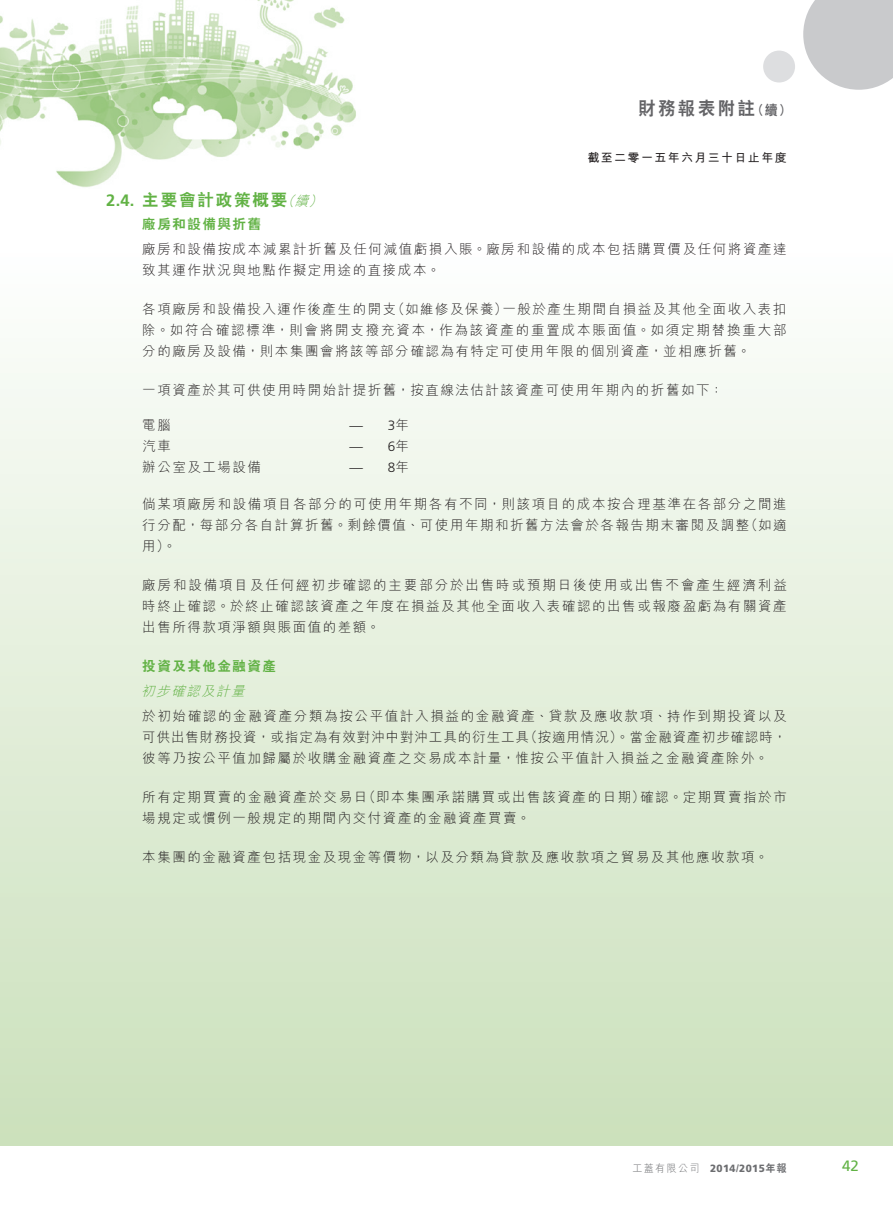
<style>
.page{position:relative;width:893px;height:1212px;background:#fff}
.page>*{position:absolute;margin:0;border:0;box-sizing:border-box;transform-origin:0 0}
.t1{font:800 18px "C Hei 2 HK";letter-spacing:.165em;color:#636366;scale:.95 1}
._03_H1{font:800 16.5px "C Hei 2 HK";letter-spacing:.115em;color:#62b245}
._03_H1-2{font:700 16.5px "Frutiger LT Std";color:#62b245}
.t2{font:15px "Frutiger LT Std";color:#62b245}
._12___P2{font:300 13.5px/21px "M Hei HK";letter-spacing:.115em;color:#231f20}
._31_table_tab_6pt{font:300 13.5px "M Hei HK";letter-spacing:.115em;color:#231f20}
._04___H2{font:800 13.5px "C Hei 2 HK";letter-spacing:.115em;color:#62b245}
._06_______H4{font:italic 300 13.5px "M Hei HK";color:#62b245}
.t3{font:800 13.5px "C Hei 2 HK";color:#636366;scale:.95 1}
._03_H1-3{font:italic 300 13.5px "M Hei HK";color:#62b245}
._31_table_tab_6pt-2{font:300 13.5px "Frutiger LT Std";color:#231f20}
.t4{font:700 12px "M Hei HK";letter-spacing:.115em;color:#231f20}
.t5{font:900 10.5px "Frutiger LT Std";letter-spacing:.04em;color:#6c6d70;scale:.95 1}
.t6{font:300 10.5px "M Hei HK";letter-spacing:.14em;color:#6c6d70;scale:.95 1}
.s1{font-family:"Frutiger LT Std"}
.s2{font-family:"C Hei 2 HK";font-weight:800}
</style>
<div class="page">
<img style="left:0;top:0;width:792px;height:187px">
<svg style="left:803px;top:0;width:90px;height:90px;background:#cfd0d2"></svg>
<div style="left:763px;top:51px;width:32px;height:31px;background:#dddee0;border-radius:50%"></div>
<div style="left:0;top:189px;width:893px;height:956px;background:linear-gradient(to bottom,#fff,#cae0ba)"></div>
<h1 class="t1" style="left:638px;top:96px;width:124px">財務報表附註</h1>
<p class="t3" style="left:751px;top:101px;width:44px">（續(</p>
<p class="t4" style="left:587px;top:149px;width:201px">截至二零一五年六月三十日止年度</p>
<p class="_03_H1-2" style="left:106px;top:191px;width:30px">2.4.</p>
<p class="_03_H1" style="left:142px;top:189px;width:147px">主要會計政策概要</p>
<p class="_03_H1-3" style="left:295px;top:192px;width:20px">續</p>
<p class="_03_H1-3" style="left:281px;top:192px;width:20px">（</p>
<p class="_03_H1-3" style="left:309px;top:192px;width:20px">(</p>
<p class="_04___H2" style="left:142px;top:215px;width:120px">廠房和設備與折舊</p>
<p class="_12___P2" style="left:142px;top:238px;width:646px">廠房和設備按成本減累計折舊及任何減值虧損入賬。廠房和設備的成本包括購買價及任何將資產達致其運作狀況與地點作擬定用途的直接成本。</p>
<p class="_12___P2" style="left:502px;top:298px;width:285px">一般於產生期間自損益及其他全面收入表扣</p>
<p class="_12___P2" style="left:391px;top:298px;width:118px">（如維修及保養）</p>
<p class="_12___P2" style="left:142px;top:298px;width:646px">各項廠房和設備投入運作後產生的開支<br>除。如符合確認標準，則會將開支撥充資本，作為該資產的重置成本賬面值。如須定期替換重大部分的廠房及設備，則本集團會將該等部分確認為有特定可使用年限的個別資產，並相應折舊。</p>
<p class="_12___P2" style="left:142px;top:379px;width:582px">一項資產於其可供使用時開始計提折舊，按直線法估計該資產可使用年期內的折舊如下：</p>
<p class="_31_table_tab_6pt" style="left:388px;top:415px;width:23px">年<span class="s1">3</span></p>
<p class="_31_table_tab_6pt" style="left:142px;top:415px;width:30px">電腦</p>
<p class="_31_table_tab_6pt-2" style="left:350px;top:417px;width:15px">—</p>
<p class="_31_table_tab_6pt" style="left:142px;top:437px;width:30px">汽車</p>
<p class="_31_table_tab_6pt-2" style="left:350px;top:439px;width:15px">—</p>
<p class="_31_table_tab_6pt" style="left:388px;top:437px;width:23px">年<span class="s1">6</span></p>
<p class="_31_table_tab_6pt" style="left:142px;top:458px;width:120px">辦公室及工場設備</p>
<p class="_12___P2" style="left:142px;top:493px;width:646px;text-align:right">倘某項廠房和設備項目各部分的可使用年期各有不同，則該項目的成本按合理基準在各部分之間進（如適</p>
<p class="_31_table_tab_6pt" style="left:388px;top:458px;width:23px">年<span class="s1">8</span></p>
<p class="_31_table_tab_6pt-2" style="left:350px;top:460px;width:15px">—</p>
<p class="_12___P2" style="left:142px;top:514px;width:608px">行分配，每部分各自計算折舊。剩餘價值、可使用年期和折舊方法會於各報告期末審閱及調整用。(</p>
<p class="_12___P2" style="left:142px;top:574px;width:646px;text-align:justify">廠房和設備項目及任何經初步確認的主要部分於出售時或預期日後使用或出售不會產生經濟利益時終止確認。於終止確認該資產之年度在損益及其他全面收入表確認的出售或報廢盈虧為有關資產出售所得款項淨額與賬面值的差額。</p>
<p class="_04___H2" style="left:142px;top:656px;width:135px">投資及其他金融資產</p>
<p class="_06_______H4" style="left:141px;top:681px;width:110px">初步確認及計量</p>
<p class="_12___P2" style="left:142px;top:705px;width:646px;text-align:right">於初始確認的金融資產分類為按公平值計入損益的金融資產、貸款及應收款項、持作到期投資以及（按適用情況）。當金融資產初步確認時，</p>
<p class="_12___P2" style="left:142px;top:726px;width:628px">可供出售財務投資，或指定為有效對沖中對沖工具的衍生工具<br>彼等乃按公平值加歸屬於收購金融資產之交易成本計量，惟按公平值計入損益之金融資產除外。</p>
<p class="_12___P2" style="left:640px;top:786px;width:148px">確認。定期買賣指於市</p>
<p class="_12___P2" style="left:362px;top:786px;width:284px">（即本集團承諾購買或出售該資產的日期）</p>
<p class="_12___P2" style="left:142px;top:786px;width:390px">所有定期買賣的金融資產於交易日<br>場規定或慣例一般規定的期間內交付資產的金融資產買賣。</p>
<p class="_12___P2" style="left:142px;top:846px;width:628px">本集團的金融資產包括現金及現金等價物，以及分類為貸款及應收款項之貿易及其他應收款項。</p>
<p class="t6" style="left:633px;top:1161px;width:72px">工蓋有限公司</p>
<p class="t5" style="left:710px;top:1162px;width:82px">2014<span class="s2">/</span>2015<span class="s2">年報</span></p>
<p class="t2" style="left:842px;top:1157px;width:18px">42</p>
</div>
